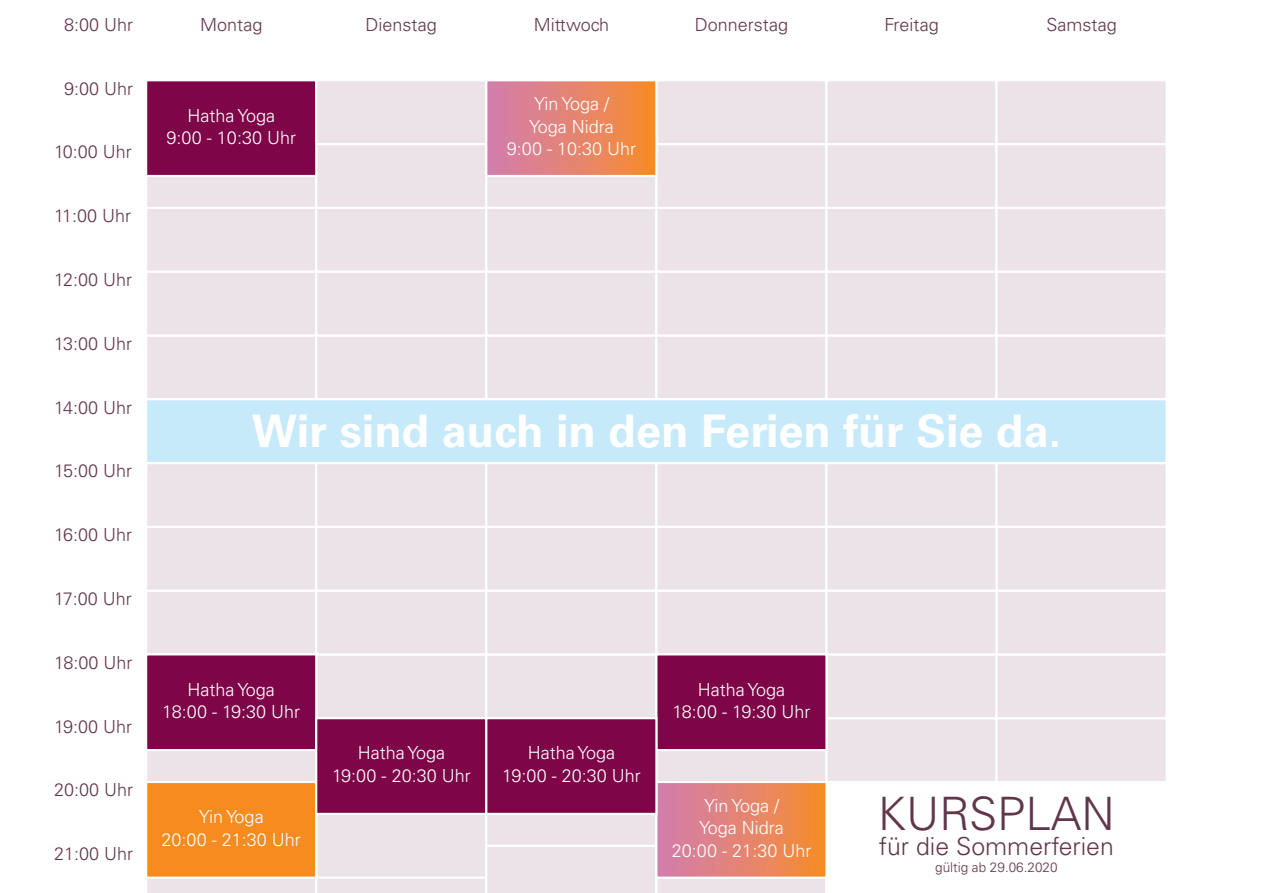
<style>
.page{position:relative;width:1263px;height:893px;background:#fff}
.page>*{position:absolute;margin:0;border:0;box-sizing:border-box;transform-origin:0 0}
.t1{font:300 46.05px "Univers";color:#61364b}
.t2{font:700 45px "Univers";color:#fff}
.t3{font:300 24.9px "Univers";color:#61364b}
.t4{font:300 18px/22.5px "Univers";color:#fff;text-align:center}
.t5{font:300 18px "Univers";color:#61364b}
.t6{font:300 13.5px "Univers";color:#61364b}
</style>
<div class="page">
<div style="left:145px;top:717px;width:172px;height:66px;background:#ebe3e8;border:2px solid #fff"></div>
<div style="left:145px;top:589px;width:172px;height:66px;background:#ebe3e8;border:2px solid #fff"></div>
<div style="left:145px;top:526px;width:172px;height:66px;background:#ebe3e8;border:2px solid #fff"></div>
<div style="left:145px;top:462px;width:172px;height:66px;background:#ebe3e8;border:2px solid #fff"></div>
<div style="left:145px;top:334px;width:172px;height:66px;background:#ebe3e8;border:2px solid #fff"></div>
<div style="left:145px;top:271px;width:172px;height:65px;background:#ebe3e8;border:2px solid #fff"></div>
<div style="left:145px;top:207px;width:172px;height:66px;background:#ebe3e8;border:2px solid #fff"></div>
<div style="left:145px;top:143px;width:172px;height:66px;background:#ebe3e8;border:2px solid #fff"></div>
<div style="left:315px;top:813px;width:172px;height:66px;background:#ebe3e8;border:2px solid #fff"></div>
<div style="left:315px;top:653px;width:172px;height:66px;background:#ebe3e8;border:2px solid #fff"></div>
<div style="left:315px;top:589px;width:172px;height:66px;background:#ebe3e8;border:2px solid #fff"></div>
<div style="left:315px;top:526px;width:172px;height:66px;background:#ebe3e8;border:2px solid #fff"></div>
<div style="left:315px;top:462px;width:172px;height:66px;background:#ebe3e8;border:2px solid #fff"></div>
<div style="left:315px;top:334px;width:172px;height:66px;background:#ebe3e8;border:2px solid #fff"></div>
<div style="left:315px;top:271px;width:172px;height:65px;background:#ebe3e8;border:2px solid #fff"></div>
<div style="left:315px;top:207px;width:172px;height:66px;background:#ebe3e8;border:2px solid #fff"></div>
<div style="left:315px;top:143px;width:172px;height:66px;background:#ebe3e8;border:2px solid #fff"></div>
<div style="left:485px;top:781px;width:172px;height:66px;background:#ebe3e8;border:2px solid #fff"></div>
<div style="left:485px;top:653px;width:172px;height:66px;background:#ebe3e8;border:2px solid #fff"></div>
<div style="left:485px;top:589px;width:172px;height:66px;background:#ebe3e8;border:2px solid #fff"></div>
<div style="left:485px;top:526px;width:172px;height:66px;background:#ebe3e8;border:2px solid #fff"></div>
<div style="left:485px;top:462px;width:172px;height:66px;background:#ebe3e8;border:2px solid #fff"></div>
<div style="left:485px;top:334px;width:172px;height:66px;background:#ebe3e8;border:2px solid #fff"></div>
<div style="left:485px;top:271px;width:172px;height:65px;background:#ebe3e8;border:2px solid #fff"></div>
<div style="left:485px;top:207px;width:172px;height:66px;background:#ebe3e8;border:2px solid #fff"></div>
<div style="left:485px;top:143px;width:172px;height:66px;background:#ebe3e8;border:2px solid #fff"></div>
<div style="left:655px;top:717px;width:173px;height:66px;background:#ebe3e8;border:2px solid #fff"></div>
<div style="left:655px;top:589px;width:173px;height:66px;background:#ebe3e8;border:2px solid #fff"></div>
<div style="left:655px;top:526px;width:173px;height:66px;background:#ebe3e8;border:2px solid #fff"></div>
<div style="left:655px;top:462px;width:173px;height:66px;background:#ebe3e8;border:2px solid #fff"></div>
<div style="left:655px;top:334px;width:173px;height:66px;background:#ebe3e8;border:2px solid #fff"></div>
<div style="left:655px;top:271px;width:173px;height:65px;background:#ebe3e8;border:2px solid #fff"></div>
<div style="left:655px;top:207px;width:173px;height:66px;background:#ebe3e8;border:2px solid #fff"></div>
<div style="left:655px;top:143px;width:173px;height:66px;background:#ebe3e8;border:2px solid #fff"></div>
<div style="left:825px;top:717px;width:173px;height:66px;background:#ebe3e8;border:2px solid #fff"></div>
<div style="left:825px;top:653px;width:173px;height:66px;background:#ebe3e8;border:2px solid #fff"></div>
<div style="left:825px;top:462px;width:173px;height:66px;background:#ebe3e8;border:2px solid #fff"></div>
<div style="left:825px;top:334px;width:173px;height:66px;background:#ebe3e8;border:2px solid #fff"></div>
<div style="left:825px;top:271px;width:173px;height:65px;background:#ebe3e8;border:2px solid #fff"></div>
<div style="left:825px;top:207px;width:173px;height:66px;background:#ebe3e8;border:2px solid #fff"></div>
<div style="left:825px;top:143px;width:173px;height:66px;background:#ebe3e8;border:2px solid #fff"></div>
<svg style="left:147px;top:845px;width:849px;height:48px"></svg>
<div style="left:996px;top:717px;width:172px;height:66px;background:#ebe3e8;border:2px solid #fff"></div>
<div style="left:996px;top:653px;width:172px;height:66px;background:#ebe3e8;border:2px solid #fff"></div>
<div style="left:996px;top:589px;width:172px;height:66px;background:#ebe3e8;border:2px solid #fff"></div>
<div style="left:996px;top:526px;width:172px;height:66px;background:#ebe3e8;border:2px solid #fff"></div>
<div style="left:996px;top:462px;width:172px;height:66px;background:#ebe3e8;border:2px solid #fff"></div>
<div style="left:996px;top:334px;width:172px;height:66px;background:#ebe3e8;border:2px solid #fff"></div>
<div style="left:996px;top:271px;width:172px;height:65px;background:#ebe3e8;border:2px solid #fff"></div>
<div style="left:996px;top:143px;width:172px;height:66px;background:#ebe3e8;border:2px solid #fff"></div>
<div style="left:145px;top:781px;width:172px;height:98px;background:#f68c1f;border:2px solid #fff"></div>
<div style="left:145px;top:653px;width:172px;height:98px;background:#7d0548;border:2px solid #fff"></div>
<div style="left:655px;top:653px;width:173px;height:98px;background:#7d0548;border:2px solid #fff"></div>
<div style="left:656px;top:782px;width:150px;height:96px;background:linear-gradient(to right,#d27db1,#f28b41)"></div>
<div style="left:806px;top:782px;width:20px;height:96px;background:#f38b2b"></div>
<div style="left:655px;top:781px;width:173px;height:98px;border:2px solid #fff"></div>
<div style="left:145px;top:398px;width:1023px;height:66px;background:#c6eafa;border:2px solid #fff"></div>
<div style="left:145px;top:79px;width:172px;height:98px;background:#7d0548;border:2px solid #fff"></div>
<div style="left:655px;top:79px;width:173px;height:66px;background:#ebe3e8;border:2px solid #fff"></div>
<div style="left:315px;top:79px;width:172px;height:66px;background:#ebe3e8;border:2px solid #fff"></div>
<div style="left:825px;top:79px;width:173px;height:66px;background:#ebe3e8;border:2px solid #fff"></div>
<div style="left:486px;top:80px;width:148px;height:96px;background:linear-gradient(to right,#d27db1,#f18a43)"></div>
<div style="left:634px;top:80px;width:22px;height:96px;background:#f38b2d"></div>
<div style="left:485px;top:79px;width:172px;height:98px;border:2px solid #fff"></div>
<div style="left:996px;top:79px;width:172px;height:66px;background:#ebe3e8;border:2px solid #fff"></div>
<div style="left:825px;top:589px;width:173px;height:66px;background:#ebe3e8;border:2px solid #fff"></div>
<div style="left:825px;top:526px;width:173px;height:66px;background:#ebe3e8;border:2px solid #fff"></div>
<div style="left:315px;top:717px;width:172px;height:98px;background:#7d0548;border:2px solid #fff"></div>
<div style="left:485px;top:717px;width:172px;height:98px;background:#7d0548;border:2px solid #fff"></div>
<div style="left:996px;top:207px;width:172px;height:66px;background:#ebe3e8;border:2px solid #fff"></div>
<p class="t5" style="left:200px;top:14px;width:64px">Montag</p>
<p class="t5" style="left:366px;top:14px;width:73px">Dienstag</p>
<p class="t5" style="left:695px;top:14px;width:95px">Donnerstag</p>
<p class="t5" style="left:884px;top:14px;width:56px">Freitag</p>
<p class="t5" style="left:1046px;top:14px;width:72px">Samstag</p>
<p class="t5" style="left:64px;top:14px;width:71px">8:00 Uhr</p>
<p class="t5" style="left:534px;top:14px;width:77px">Mittwoch</p>
<p class="t5" style="left:64px;top:77px;width:71px">9:00 Uhr</p>
<p class="t5" style="left:54px;top:141px;width:79px">10:00 Uhr</p>
<p class="t5" style="left:54px;top:205px;width:78px">11:00 Uhr</p>
<p class="t5" style="left:54px;top:269px;width:80px">12:00 Uhr</p>
<p class="t5" style="left:54px;top:333px;width:80px">13:00 Uhr</p>
<p class="t5" style="left:54px;top:396px;width:80px">14:00 Uhr</p>
<p class="t5" style="left:54px;top:460px;width:80px">15:00 Uhr</p>
<p class="t5" style="left:54px;top:524px;width:80px">16:00 Uhr</p>
<p class="t5" style="left:54px;top:588px;width:79px">17:00 Uhr</p>
<p class="t5" style="left:54px;top:651px;width:80px">18:00 Uhr</p>
<p class="t5" style="left:54px;top:715px;width:80px">19:00 Uhr</p>
<p class="t5" style="left:54px;top:779px;width:81px">20:00 Uhr</p>
<p class="t5" style="left:54px;top:843px;width:81px">21:00 Uhr</p>
<p class="t4" style="left:167px;top:104px;width:131px">Hatha Yoga<br>9:00 - 10:30 Uhr</p>
<p class="t4" style="left:507px;top:93px;width:131px">Yin Yoga /<br>Yoga Nidra<br>9:00 - 10:30 Uhr</p>
<h2 class="t2" style="left:252px;top:404px;width:811px">Wir sind auch in den Ferien für Sie da.</h2>
<p class="t4" style="left:162px;top:678px;width:139px">Hatha Yoga<br>18:00 - 19:30 Uhr</p>
<p class="t4" style="left:162px;top:805px;width:141px">Yin Yoga<br>20:00 - 21:30 Uhr</p>
<p class="t4" style="left:332px;top:742px;width:140px">Hatha Yoga<br>19:00 - 20:30 Uhr</p>
<p class="t4" style="left:502px;top:742px;width:140px">Hatha Yoga<br>19:00 - 20:30 Uhr</p>
<p class="t4" style="left:673px;top:678px;width:139px">Hatha Yoga<br>18:00 - 19:30 Uhr</p>
<p class="t4" style="left:672px;top:794px;width:141px">Yin Yoga /<br>Yoga Nidra<br>20:00 - 21:30 Uhr</p>
<h1 class="t1" style="left:878px;top:786px;width:238px">KURSPLAN</h1>
<h3 class="t3" style="left:879px;top:831px;width:237px">für die Sommerferien</h3>
<p class="t6" style="left:935px;top:859px;width:124px">gültig ab 29.06.2020</p>
</div>
